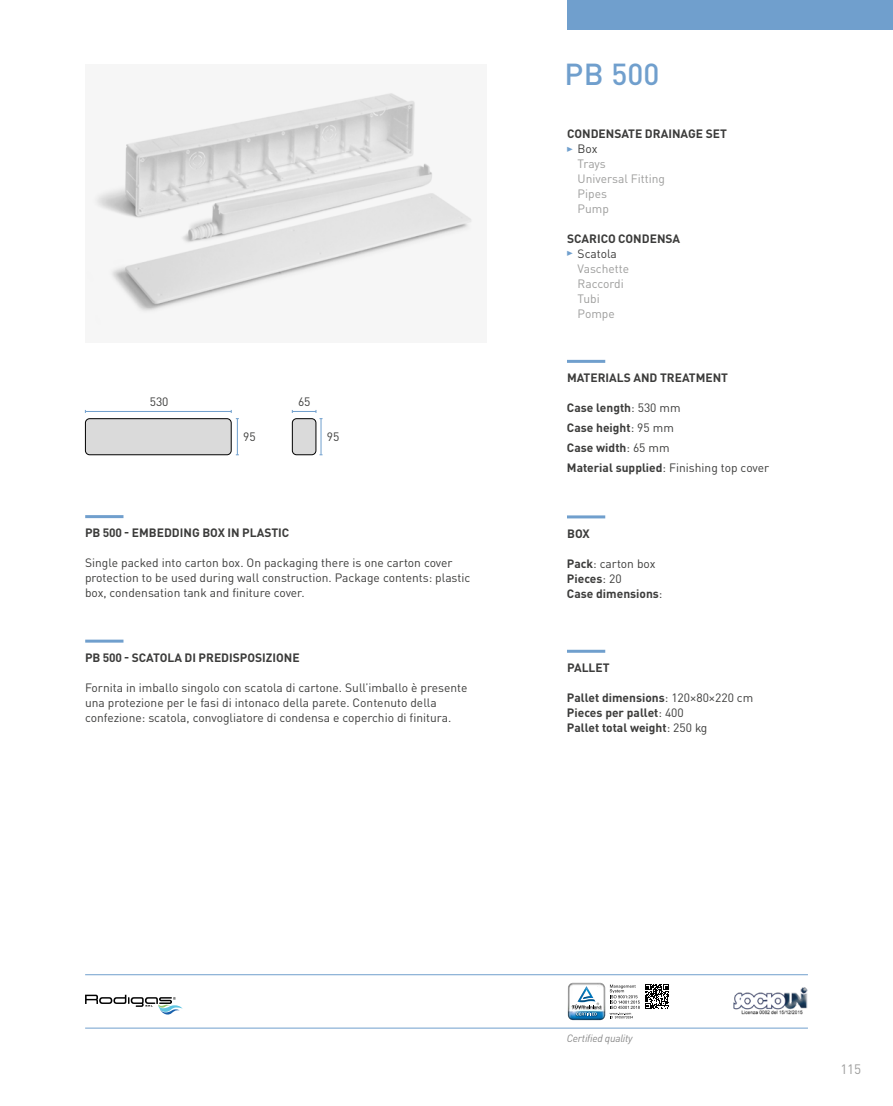
<style>
.page{position:relative;width:893px;height:1106px;background:#fff}
.page>*{position:absolute;margin:0;border:0;box-sizing:border-box;transform-origin:0 0}
.t1{font:500 30px "DIN Pro";color:#709fcd}
.t2{font:13.5px "DIN Pro";color:#9d9d9c}
.t3{font:12px/15px "DIN Pro";color:#3c3c3b}
.t4{font:700 12px/15px "DIN Pro";color:#3c3c3b}
.t5{font:12px "DIN Pro";color:#9d9d9c}
.t6{font:italic 10.5px "DIN Pro";letter-spacing:-.02em;color:#878787}
.s1{font-family:"Acumin Pro";font-size:9px;color:#709fcd}
.s2{font-weight:400}
</style>
<div class="page">
<div style="left:567px;top:0;width:326px;height:30px;background:#709fcd"></div>
<img style="left:93px;top:93px;width:379px;height:220px">
<hr style="left:567px;top:360px;width:38px;height:3px;background:#709fcd">
<hr style="left:567px;top:649px;width:38px;height:3px;background:#709fcd">
<hr style="left:567px;top:515px;width:38px;height:3px;background:#709fcd">
<div style="left:85px;top:418px;width:146px;height:37px;background:#dadada;border-radius:4px"></div>
<div style="left:85px;top:418px;width:147px;height:37px;border:1px solid #000;border-radius:4px"></div>
<div style="left:292px;top:418px;width:24px;height:37px;background:#dadada;border-radius:4px"></div>
<div style="left:292px;top:418px;width:24px;height:37px;border:1px solid #000;border-radius:4px"></div>
<hr style="left:85px;top:411px;width:146px;height:1px;background:#709fcd">
<hr style="left:237px;top:418px;width:1px;height:37px;background:#709fcd">
<hr style="left:321px;top:418px;width:1px;height:37px;background:#709fcd">
<svg style="left:292px;top:410px;width:31px;height:9px"></svg>
<svg style="left:85px;top:994px;width:98px;height:20px"></svg>
<hr style="left:85px;top:974px;width:723px;height:1px;background:#709fcd">
<hr style="left:85px;top:1027px;width:723px;height:1px;background:#709fcd">
<img style="left:733px;top:987px;width:75px;height:28px">
<svg style="left:568px;top:982px;width:101px;height:38px"></svg>
<hr style="left:85px;top:639px;width:38px;height:3px;background:#709fcd">
<hr style="left:85px;top:515px;width:38px;height:3px;background:#709fcd">
<p class="t3" style="left:150px;top:392px;width:20px">530</p>
<p class="t3" style="left:298px;top:392px;width:14px">65</p>
<p class="t3" style="left:243px;top:428px;width:14px">95</p>
<p class="t3" style="left:327px;top:428px;width:14px">95</p>
<p class="t4" style="left:85px;top:524px;width:206px">PB 500 - EMBEDDING BOX IN PLASTIC</p>
<p class="t3" style="left:85px;top:554px;width:387px">Single packed into carton box. On packaging there is one carton cover protection to be used during wall construction. Package contents: plastic box, condensation tank and finiture cover.</p>
<p class="t4" style="left:85px;top:648px;width:216px">PB 500 - SCATOLA DI PREDISPOSIZIONE</p>
<p class="t3" style="left:85px;top:678px;width:384px">Fornita in imballo singolo con scatola di cartone. Sull’imballo è presente una protezione per le fasi di intonaco della parete. Contenuto della confezione: scatola, convogliatore di condensa e coperchio di finitura.</p>
<h1 class="t1" style="left:565px;top:50px;width:96px">PB 500</h1>
<p class="t4" style="left:567px;top:125px;width:161px">CONDENSATE DRAINAGE SET</p>
<p class="t3" style="left:567px;top:140px;width:32px"><span class="s1">▶</span> Box</p>
<p class="t5" style="left:578px;top:155px;width:30px">Trays</p>
<p class="t5" style="left:578px;top:170px;width:89px">Universal Fitting</p>
<p class="t5" style="left:578px;top:185px;width:31px">Pipes</p>
<p class="t5" style="left:578px;top:200px;width:33px">Pump</p>
<p class="t4" style="left:567px;top:229px;width:115px">SCARICO CONDENSA</p>
<p class="t3" style="left:567px;top:245px;width:51px"><span class="s1">▶</span> Scatola</p>
<p class="t5" style="left:578px;top:259px;width:53px">Vaschette</p>
<p class="t5" style="left:578px;top:274px;width:48px">Raccordi</p>
<p class="t5" style="left:578px;top:289px;width:24px">Tubi</p>
<p class="t5" style="left:578px;top:304px;width:39px">Pompe</p>
<p class="t4" style="left:567px;top:369px;width:163px">MATERIALS AND TREATMENT</p>
<p class="t4" style="left:567px;top:396px;width:204px;line-height:20.1px">Case length<span class="s2">: 530 mm<br></span>Case height<span class="s2">: 95 mm<br></span>Case width<span class="s2">: 65 mm<br></span>Material supplied<span class="s2">: Finishing top cover</span></p>
<p class="t4" style="left:567px;top:524px;width:24px">BOX</p>
<p class="t4" style="left:567px;top:554px;width:97px">Pack<span class="s2">: carton box<br></span>Pieces<span class="s2">: 20<br></span>Case dimensions<span class="s2">:</span></p>
<p class="t4" style="left:567px;top:658px;width:44px">PALLET</p>
<p class="t4" style="left:567px;top:688px;width:188px">Pallet dimensions<span class="s2">: 120×80×220 cm<br></span>Pieces per pallet<span class="s2">: 400<br></span>Pallet total weight<span class="s2">: 250 kg</span></p>
<p class="t6" style="left:567px;top:1030px;width:67px">Certified quality</p>
<p class="t2" style="left:840px;top:1058px;width:22px">115</p>
</div>
